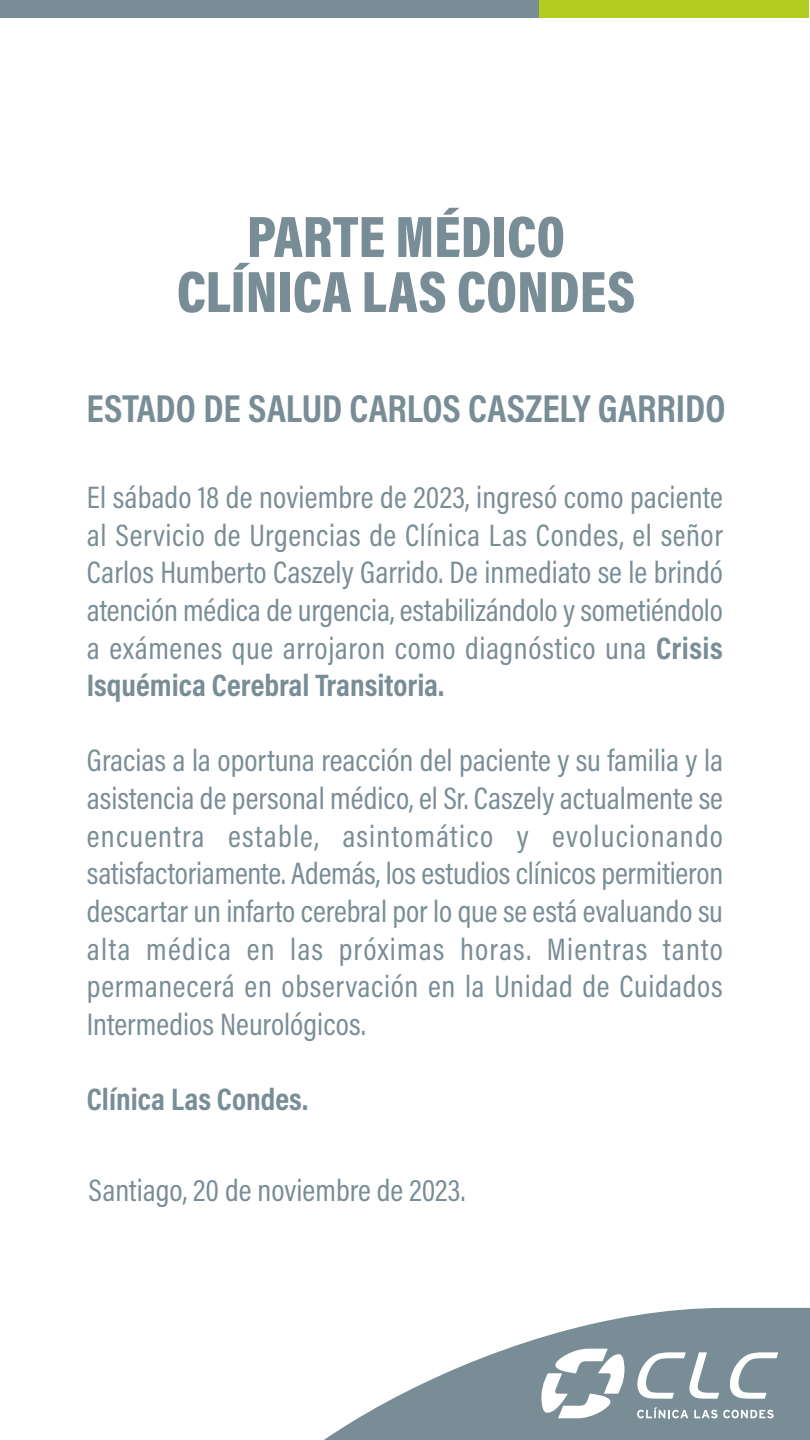
<style>
.page{position:relative;width:810px;height:1440px;background:#fff}
.page>*{position:absolute;margin:0;border:0;box-sizing:border-box;transform-origin:0 0}
.t1{font:900 59.03px/55.1px "Acumin Pro Cond";color:#798d96;text-align:center}
.t2{font:700 39.3px "Acumin Pro Cond";color:#798d96}
.t3{font:31.35px/37.7px "Acumin Pro Cond";letter-spacing:.01em;color:#798d96;text-align:justify}
.t4{font:700 31.35px "Acumin Pro Cond";color:#798d96}
.s1{font-weight:700}
</style>
<div class="page">
<svg style="left:324px;top:1308px;width:486px;height:132px;fill:#798d96"></svg>
<svg style="left:541px;top:1349px;width:84px;height:69px"></svg>
<svg style="left:637px;top:1352px;width:82px;height:47px"></svg>
<svg style="left:730px;top:1352px;width:48px;height:47px"></svg>
<svg style="left:637px;top:1407px;width:51px;height:11px"></svg>
<svg style="left:694px;top:1410px;width:80px;height:8px"></svg>
<div style="left:539px;top:0;width:270px;height:18px;background:#b3cc20"></div>
<div style="left:269px;top:0;width:270px;height:18px;background:#798d96"></div>
<div style="left:0;top:0;width:269px;height:18px;background:#798d96"></div>
<h1 class="t1" style="left:177px;top:208px;width:460px">PARTE MÉDIC0<br>CLÍNICA LAS CONDES</h1>
<p class="t2" style="left:86px;top:383px;width:641px">ESTADO DE SALUD CARLOS CASZELY GARRIDO</p>
<p class="t3" style="left:87px;top:478px;width:638px">El sábado 18 de noviembre de 2023, ingresó como paciente al Servicio de Urgencias de Clínica Las Condes, el señor Carlos Humberto Caszely Garrido. De inmediato se le brindó atención médica de urgencia, estabilizándolo y sometiéndolo a exámenes que arrojaron como diagnóstico una <span class="s1">Crisis Isquémica Cerebral Transitoria.</span></p>
<p class="t3" style="left:87px;top:741px;width:638px">Gracias a la oportuna reacción del paciente y su familia y la asistencia de personal médico, el Sr. Caszely actualmente se encuentra estable, asintomático y evolucionando satisfactoriamente. Además, los estudios clínicos permitieron descartar un infarto cerebral por lo que se está evaluando su alta médica en las próximas horas. Mientras tanto permanecerá en observación en la Unidad de Cuidados Intermedios Neurológicos.</p>
<p class="t4" style="left:87px;top:1079px;width:223px">Clínica Las Condes.</p>
<p class="t3" style="left:88px;top:1171px;width:378px">Santiago, 20 de noviembre de 2023.</p>
</div>
